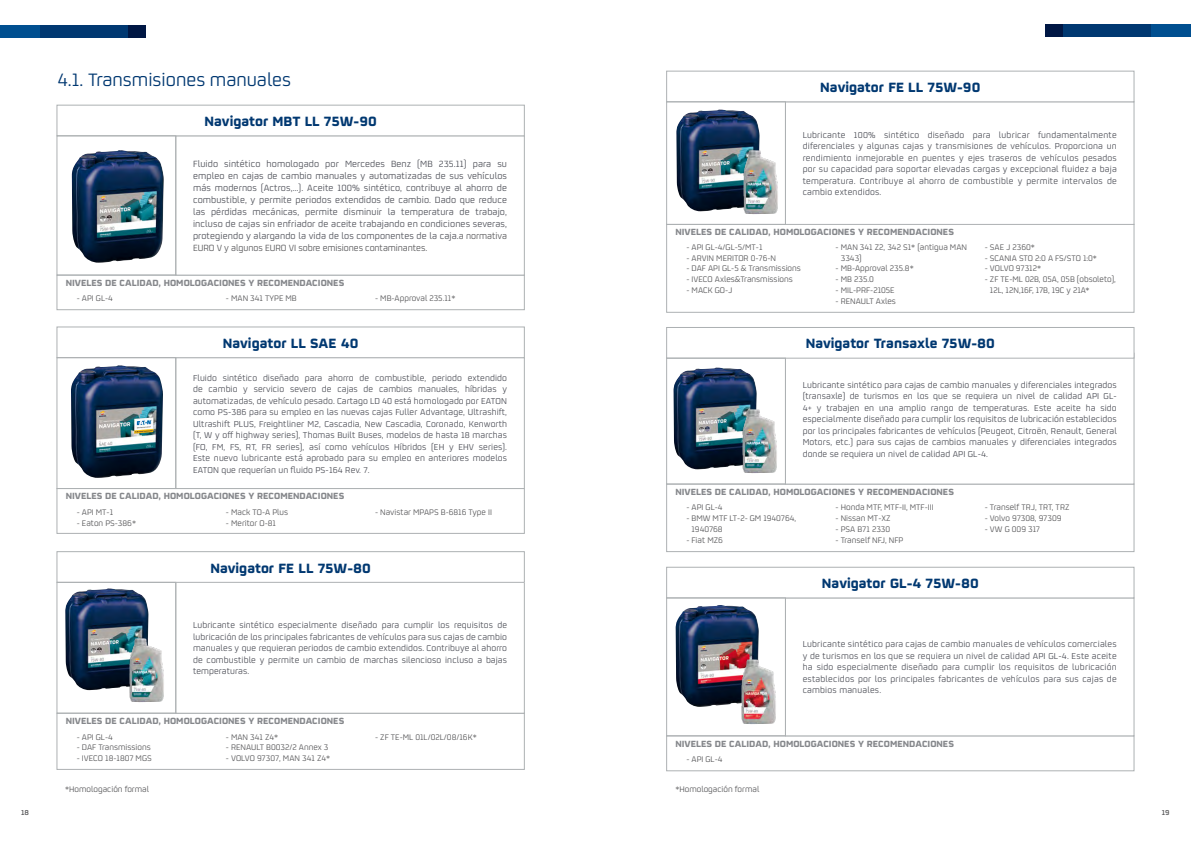
<style>
.page{position:relative;width:1191px;height:842px;background:#fff}
.page>*{position:absolute;margin:0;border:0;box-sizing:border-box;transform-origin:0 0}
.t1{font:20px "Repsol";color:#003871}
.t2{font:700 15px "Repsol";color:#003871}
.t3{font:10px/12px "Repsol";letter-spacing:-.005em;color:#4f5159;text-align:justify}
.t4{font:700 10px "Repsol";color:#85878b}
.t5{font:9.5px/11.5px "Repsol";letter-spacing:.01em;color:#4f5159;text-align:justify}
.t6{font:9px/10.8px "Repsol";color:#58585a}
.t7{font:600 8px "Repsol";color:#58585a}
.s1{color:#58585a}
</style>
<div class="page">
<div style="left:1045px;top:24px;width:141px;height:13px;background:#001744"></div>
<div style="left:1063px;top:24px;width:88px;height:13px;background:#003871"></div>
<div style="left:1151px;top:24px;width:40px;height:13px;background:#004f90"></div>
<div style="left:5px;top:25px;width:141px;height:13px;background:#001744"></div>
<div style="left:39px;top:25px;width:89px;height:13px;background:#003871"></div>
<div style="left:0;top:25px;width:39px;height:13px;background:#004f90"></div>
<div style="left:57px;top:275px;width:467px;height:35px;border:1px solid #adb1b3"></div>
<div style="left:666px;top:224px;width:468px;height:89px;border:1px solid #adb1b3"></div>
<div style="left:57px;top:488px;width:467px;height:46px;border:1px solid #adb1b3"></div>
<div style="left:666px;top:484px;width:468px;height:68px;border:1px solid #adb1b3"></div>
<div style="left:57px;top:713px;width:467px;height:57px;border:1px solid #adb1b3"></div>
<div style="left:666px;top:736px;width:468px;height:35px;border:1px solid #adb1b3"></div>
<div style="left:175px;top:136px;width:349px;height:139px;border:1px solid #adb1b3"></div>
<div style="left:785px;top:102px;width:349px;height:123px;border:1px solid #adb1b3"></div>
<div style="left:175px;top:357px;width:349px;height:132px;border:1px solid #adb1b3"></div>
<div style="left:785px;top:353px;width:349px;height:131px;border:1px solid #adb1b3"></div>
<div style="left:175px;top:582px;width:349px;height:131px;border:1px solid #adb1b3"></div>
<div style="left:785px;top:598px;width:349px;height:138px;border:1px solid #adb1b3"></div>
<div style="left:57px;top:105px;width:467px;height:31px;border:1px solid #adb1b3"></div>
<div style="left:666px;top:71px;width:468px;height:31px;border:1px solid #adb1b3"></div>
<div style="left:57px;top:327px;width:467px;height:31px;border:1px solid #adb1b3"></div>
<div style="left:666px;top:327px;width:468px;height:31px;background:#fff"></div>
<div style="left:666px;top:327px;width:468px;height:31px;border:1px solid #adb1b3"></div>
<div style="left:57px;top:551px;width:467px;height:32px;border:1px solid #adb1b3"></div>
<div style="left:666px;top:567px;width:468px;height:31px;border:1px solid #adb1b3"></div>
<img style="left:72px;top:150px;width:92px;height:113px">
<div style="left:57px;top:136px;width:119px;height:139px;border:1px solid #adb1b3"></div>
<img style="left:676px;top:109px;width:83px;height:102px">
<div style="left:666px;top:102px;width:119px;height:123px;border:1px solid #adb1b3"></div>
<img style="left:71px;top:365px;width:92px;height:113px">
<div style="left:57px;top:357px;width:119px;height:132px;border:1px solid #adb1b3"></div>
<img style="left:673px;top:367px;width:84px;height:102px">
<div style="left:666px;top:358px;width:119px;height:126px;border:1px solid #adb1b3"></div>
<img style="left:65px;top:588px;width:84px;height:102px">
<div style="left:57px;top:582px;width:119px;height:131px;border:1px solid #adb1b3"></div>
<img style="left:675px;top:605px;width:84px;height:102px">
<div style="left:666px;top:598px;width:119px;height:138px;border:1px solid #adb1b3"></div>
<img style="left:123px;top:631px;width:41px;height:71px">
<img style="left:736px;top:144px;width:48px;height:77px">
<img style="left:735px;top:402px;width:42px;height:71px">
<img style="left:734px;top:653px;width:42px;height:71px">
<h1 class="t1" style="left:57px;top:66px;width:235px">4.1. Transmisiones manuales</h1>
<h2 class="t2" style="left:204px;top:109px;width:174px">Navigator MBT LL 75W-90</h2>
<p class="t3" style="left:193px;top:157px;width:315px">Fluido sintético homologado por Mercedes Benz (MB 235.11) para su empleo en cajas de cambio manuales y automatizadas de sus vehículos más modernos (Actros,…). Aceite 100% sintético, contribuye al ahorro de combustible, y permite periodos extendidos de cambio. Dado que reduce las pérdidas mecánicas, permite disminuir la temperatura de trabajo, incluso de cajas sin enfriador de aceite trabajando en condiciones severas, protegiendo y alargando la vida de los componentes de la caja.<span class="s1">a normativa EURO V y algunos EURO VI sobre emisiones contaminantes.</span></p>
<p class="t4" style="left:66px;top:274px;width:280px">NIVELES DE CALIDAD, HOMOLOGACIONES Y RECOMENDACIONES</p>
<p class="t6" style="left:77px;top:292px;width:38px">- API GL-4</p>
<p class="t6" style="left:226px;top:292px;width:72px">- MAN 341 TYPE MB</p>
<p class="t6" style="left:375px;top:292px;width:82px">- MB-Approval 235.11*</p>
<h2 class="t2" style="left:820px;top:75px;width:162px">Navigator FE LL 75W-90</h2>
<p class="t5" style="left:802px;top:129px;width:315px">Lubricante 100% sintético diseñado para lubricar fundamentalmente diferenciales y algunas cajas y transmisiones de vehículos. Proporciona un rendimiento inmejorable en puentes y ejes traseros de vehículos pesados por su capacidad para soportar elevadas cargas y excepcional fluidez a baja temperatura. Contribuye al ahorro de combustible y permite intervalos de cambio extendidos.</p>
<p class="t4" style="left:675px;top:224px;width:280px">NIVELES DE CALIDAD, HOMOLOGACIONES Y RECOMENDACIONES</p>
<p class="t6" style="left:686px;top:241px;width:78px">- API GL-4/GL-5/MT-1</p>
<p class="t6" style="left:686px;top:252px;width:91px">- ARVIN MERITOR 0-76-N</p>
<p class="t6" style="left:686px;top:263px;width:116px">- DAF API GL-5 &amp; Transmissions</p>
<p class="t6" style="left:686px;top:273px;width:108px">- IVECO Axles&amp;Transmissions</p>
<p class="t6" style="left:686px;top:284px;width:47px">- MACK GO-J</p>
<p class="t6" style="left:840px;top:241px;width:128px;text-indent:-5px">- MAN 341 Z2, 342 S1* (antigua MAN<br>3343)</p>
<p class="t6" style="left:835px;top:263px;width:80px">- MB-Approval 235.8*</p>
<p class="t6" style="left:835px;top:273px;width:40px">- MB 235.0</p>
<p class="t6" style="left:835px;top:284px;width:61px">- MIL-PRF-2105E</p>
<p class="t6" style="left:835px;top:295px;width:62px">- RENAULT Axles</p>
<p class="t6" style="left:984px;top:241px;width:52px">- SAE J 2360*</p>
<p class="t6" style="left:984px;top:252px;width:114px">- SCANIA STO 2:0 A FS/STO 1:0*</p>
<p class="t6" style="left:984px;top:263px;width:58px">- VOLVO 97312*</p>
<p class="t6" style="left:990px;top:273px;width:128px;text-indent:-5px">- ZF TE-ML 02B, 05A, 05B (obsoleto),<br>12L, 12N,16F, 17B, 19C y 21A*</p>
<h2 class="t2" style="left:223px;top:331px;width:137px">Navigator LL SAE 40</h2>
<h2 class="t2" style="left:805px;top:331px;width:191px">Navigator Transaxle 75W-80</h2>
<p class="t5" style="left:193px;top:371px;width:315px">Fluido sintético diseñado para ahorro de combustible, periodo extendido de cambio y servicio severo de cajas de cambios manuales, híbridas y automatizadas, de vehículo pesado. Cartago LD 40 está homologado por EATON como PS-386 para su empleo en las nuevas cajas Fuller Advantage, Ultrashift, Ultrashift PLUS, Freightliner M2, Cascadia, New Cascadia, Coronado, Kenworth (T, W y off highway series), Thomas Built Buses, modelos de hasta 18 marchas (FO, FM, FS, RT, FR series), así como vehículos Híbridos (EH y EHV series).<br>Este nuevo lubricante está aprobado para su empleo en anteriores modelos EATON que requerían un fluido PS-164 Rev. 7.</p>
<p class="t5" style="left:802px;top:378px;width:315px">Lubricante sintético para cajas de cambio manuales y diferenciales integrados (transaxle) de turismos en los que se requiera un nivel de calidad API GL-4+ y trabajen en una amplio rango de temperaturas. Este aceite ha sido especialmente diseñado para cumplir los requisitos de lubricación establecidos por los principales fabricantes de vehículos (Peugeot, Citroën, Renault, General Motors, etc.) para sus cajas de cambios manuales y diferenciales integrados donde se requiera un nivel de calidad API GL-4.</p>
<p class="t4" style="left:66px;top:488px;width:280px">NIVELES DE CALIDAD, HOMOLOGACIONES Y RECOMENDACIONES</p>
<p class="t6" style="left:77px;top:506px;width:38px">- API MT-1</p>
<p class="t6" style="left:77px;top:517px;width:61px">- Eaton PS-386*</p>
<p class="t6" style="left:226px;top:506px;width:64px">- Mack TO-A Plus</p>
<p class="t6" style="left:226px;top:517px;width:52px">- Meritor O-81</p>
<p class="t6" style="left:375px;top:506px;width:118px">- Navistar MPAPS B-6816 Type II</p>
<h2 class="t2" style="left:210px;top:555px;width:162px">Navigator FE LL 75W-80</h2>
<p class="t5" style="left:193px;top:619px;width:315px">Lubricante sintético especialmente diseñado para cumplir los requisitos de lubricación de los principales fabricantes de vehículos para sus cajas de cambio manuales y que requieran periodos de cambio extendidos. Contribuye al ahorro de combustible y permite un cambio de marchas silencioso incluso a bajas temperaturas.</p>
<p class="t4" style="left:66px;top:712px;width:280px">NIVELES DE CALIDAD, HOMOLOGACIONES Y RECOMENDACIONES</p>
<p class="t6" style="left:77px;top:731px;width:38px">- API GL-4</p>
<p class="t6" style="left:77px;top:741px;width:76px">- DAF Transmissions</p>
<p class="t6" style="left:77px;top:752px;width:77px">- IVECO 18-1807 MGS</p>
<p class="t6" style="left:226px;top:731px;width:54px">- MAN 341 Z4*</p>
<p class="t6" style="left:226px;top:741px;width:104px">- RENAULT B0032/2 Annex 3</p>
<p class="t6" style="left:226px;top:752px;width:106px">- VOLVO 97307, MAN 341 Z4*</p>
<p class="t6" style="left:375px;top:731px;width:103px">- ZF TE-ML 01L/02L/08/16K*</p>
<p class="t4" style="left:675px;top:483px;width:280px">NIVELES DE CALIDAD, HOMOLOGACIONES Y RECOMENDACIONES</p>
<p class="t6" style="left:686px;top:502px;width:38px">- API GL-4</p>
<p class="t6" style="left:691px;top:512px;width:106px;text-indent:-5px">- BMW MTF LT-2- GM 1940764,<br>1940768</p>
<p class="t6" style="left:686px;top:534px;width:38px">- Fiat MZ6</p>
<p class="t6" style="left:835px;top:502px;width:99px">- Honda MTF, MTF-II, MTF-III</p>
<p class="t6" style="left:835px;top:512px;width:56px">- Nissan MT-XZ</p>
<p class="t6" style="left:835px;top:523px;width:56px">- PSA B71 2330</p>
<p class="t6" style="left:835px;top:534px;width:69px">- Tranself NFJ, NFP</p>
<p class="t6" style="left:984px;top:502px;width:86px">- Tranself TRJ, TRT, TRZ</p>
<p class="t6" style="left:984px;top:512px;width:78px">- Volvo 97308, 97309</p>
<p class="t6" style="left:984px;top:523px;width:57px">- VW G 009 317</p>
<h2 class="t2" style="left:822px;top:571px;width:158px">Navigator GL-4 75W-80</h2>
<p class="t5" style="left:802px;top:638px;width:315px">Lubricante sintético para cajas de cambio manuales de vehículos comerciales y de turismos en los que se requiera un nivel de calidad API GL-4. Este aceite ha sido especialmente diseñado para cumplir los requisitos de lubricación establecidos por los principales fabricantes de vehículos para sus cajas de cambios manuales.</p>
<p class="t4" style="left:675px;top:735px;width:280px">NIVELES DE CALIDAD, HOMOLOGACIONES Y RECOMENDACIONES</p>
<p class="t6" style="left:686px;top:753px;width:38px">- API GL-4</p>
<p class="t6" style="left:65px;top:783px;width:85px">*Homologación formal</p>
<p class="t6" style="left:675px;top:783px;width:85px">*Homologación formal</p>
<p class="t7" style="left:21px;top:807px;width:9px">18</p>
<p class="t7" style="left:1161px;top:807px;width:9px">19</p>
</div>
